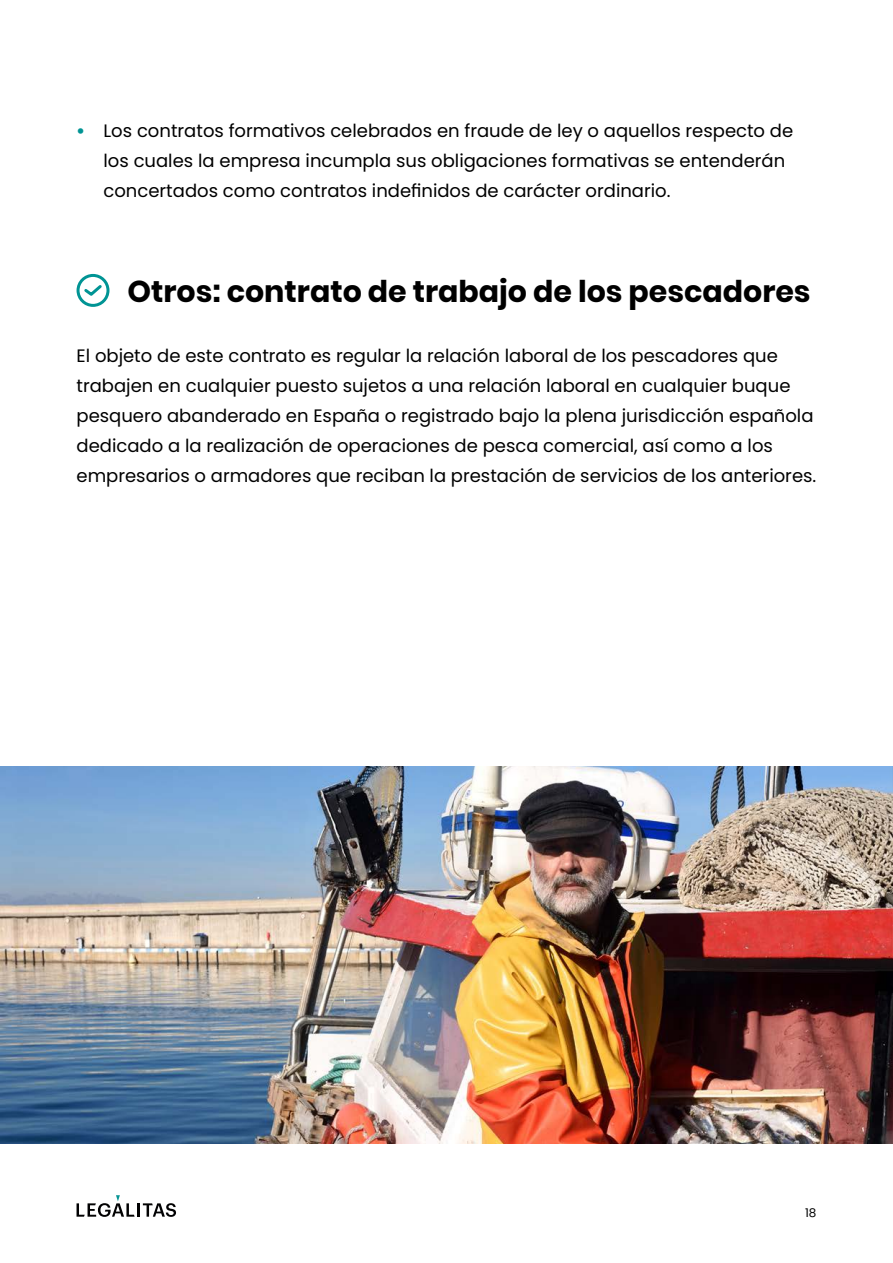
<style>
.page{position:relative;width:893px;height:1263px;background:#fff}
.page>*{position:absolute;margin:0;border:0;box-sizing:border-box;transform-origin:0 0}
.t1{font:700 30px "Poppins";color:#000}
.t2{font:18px/30px "Poppins";color:#000}
.t3{font:12px "Poppins";color:#000}
.s1{font-weight:700;color:#009494}
</style>
<div class="page">
<hr style="left:137px;top:1203px;width:3px;height:14px;background:#020203">
<svg style="left:143px;top:1203px;width:33px;height:14px"></svg>
<svg style="left:77px;top:1195px;width:58px;height:22px"></svg>
<div style="left:77px;top:274px;width:32px;height:33px;border:3px solid #009494;border-radius:50%"></div>
<svg style="left:82px;top:282px;width:22px;height:16px"></svg>
<img style="left:0;top:767px;width:893px;height:377px">
<p class="t2" style="left:104px;top:115px;width:691px;text-indent:-27px"><span class="s1">•</span> Los contratos formativos celebrados en fraude de ley o aquellos respecto de los cuales la empresa incumpla sus obligaciones formativas se entenderán concertados como contratos indefinidos de carácter ordinario.</p>
<h1 class="t1" style="left:127px;top:274px;width:685px">Otros: contrato de trabajo de los pescadores</h1>
<p class="t2" style="left:77px;top:340px;width:741px">El objeto de este contrato es regular la relación laboral de los pescadores que trabajen en cualquier puesto sujetos a una relación laboral en cualquier buque pesquero abanderado en España o registrado bajo la plena jurisdicción española dedicado a la realización de operaciones de pesca comercial, así como a los empresarios o armadores que reciban la prestación de servicios de los anteriores.</p>
<p class="t3" style="left:805px;top:1206px;width:13px">18</p>
</div>
